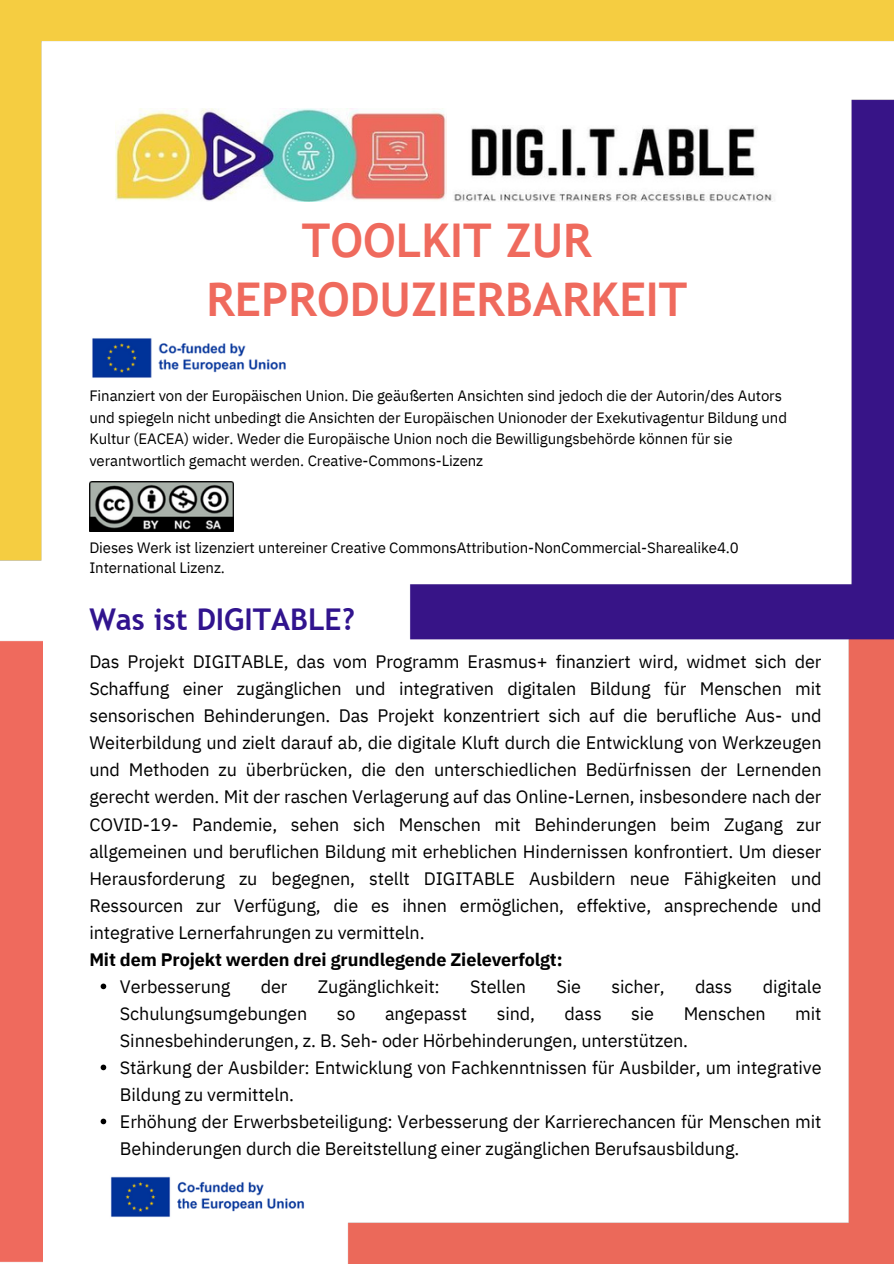
<style>
.page{position:relative;width:894px;height:1264px;background:#fff}
.page>*{position:absolute;margin:0;border:0;box-sizing:border-box;transform-origin:0 0}
.t1{font:700 46.5px/59.7px "Trebuchet MS";color:#ef6a5d;text-align:center}
.t2{font:700 30px "Trebuchet MS";color:#31148e}
.t3{font:18px/27px "IBM Plex Sans";letter-spacing:-.005em;color:#000}
.t4{font:15px/21.3px "IBM Plex Sans";letter-spacing:-.005em;color:#000}
.s1{font-weight:700}
</style>
<div class="page">
<img style="left:0;top:0;width:893px;height:1263px">
<img style="left:108px;top:1174px;width:204px;height:45px">
<img style="left:89px;top:335px;width:204px;height:45px">
<img style="left:89px;top:481px;width:144px;height:50px">
<div style="left:0;top:638px;width:43px;height:625px;background:#ef6a5d"></div>
<svg style="left:101px;top:983px;width:5px;height:6px"></svg>
<svg style="left:101px;top:1064px;width:5px;height:6px"></svg>
<svg style="left:101px;top:1118px;width:5px;height:6px"></svg>
<img style="left:115px;top:108px;width:331px;height:93px">
<img style="left:447px;top:125px;width:330px;height:76px">
<p class="t1" style="left:206px;top:210px;width:482px">TOOLKIT ZUR<br>REPRODUZIERBARKEIT</p>
<p class="t4" style="left:89px;top:385px;width:699px">Finanziert von der Europäischen Union. Die geäußerten Ansichten sind jedoch die der Autorin/des Autors und spiegeln nicht unbedingt die Ansichten der Europäischen Unionoder der Exekutivagentur Bildung und Kultur (EACEA) wider. Weder die Europäische Union noch die Bewilligungsbehörde können für sie verantwortlich gemacht werden. Creative-Commons-Lizenz</p>
<p class="t4" style="left:89px;top:537px;width:651px;line-height:20.2px">Dieses Werk ist lizenziert untereiner Creative CommonsAttribution-NonCommercial-Sharealike4.0<br>International Lizenz.</p>
<h2 class="t2" style="left:89px;top:602px;width:267px">Was ist DIGITABLE?</h2>
<p class="t3" style="left:89px;top:648px;width:733px">Das Projekt DIGITABLE, das vom Programm Erasmus+ finanziert wird, widmet sich der Schaffung einer zugänglichen und integrativen digitalen Bildung für Menschen mit sensorischen Behinderungen. Das Projekt konzentriert sich auf die berufliche Aus- und Weiterbildung und zielt darauf ab, die digitale Kluft durch die Entwicklung von Werkzeugen und Methoden zu überbrücken, die den unterschiedlichen Bedürfnissen der Lernenden gerecht werden. Mit der raschen Verlagerung auf das Online-Lernen, insbesondere nach der COVID-19- Pandemie, sehen sich Menschen mit Behinderungen beim Zugang zur allgemeinen und beruflichen Bildung mit erheblichen Hindernissen konfrontiert. Um dieser Herausforderung zu begegnen, stellt DIGITABLE Ausbildern neue Fähigkeiten und Ressourcen zur Verfügung, die es ihnen ermöglichen, effektive, ansprechende und integrative Lernerfahrungen zu vermitteln.<br><span class="s1">Mit dem Projekt werden drei grundlegende Zieleverfolgt:</span></p>
<p class="t3" style="left:120px;top:972px;width:112px">Verbesserung</p>
<p class="t3" style="left:261px;top:972px;width:28px">der</p>
<p class="t3" style="left:318px;top:972px;width:123px">Zugänglichkeit:</p>
<p class="t3" style="left:470px;top:972px;width:57px">Stellen</p>
<p class="t3" style="left:556px;top:972px;width:26px">Sie</p>
<p class="t3" style="left:611px;top:972px;width:55px">sicher,</p>
<p class="t3" style="left:695px;top:972px;width:39px">dass</p>
<p class="t3" style="left:762px;top:972px;width:60px">digitale</p>
<p class="t3" style="left:120px;top:999px;width:189px">Schulungsumgebungen</p>
<p class="t3" style="left:336px;top:999px;width:20px">so</p>
<p class="t3" style="left:385px;top:999px;width:84px">angepasst</p>
<p class="t3" style="left:496px;top:999px;width:40px">sind,</p>
<p class="t3" style="left:564px;top:999px;width:39px">dass</p>
<p class="t3" style="left:631px;top:999px;width:24px">sie</p>
<p class="t3" style="left:683px;top:999px;width:83px">Menschen</p>
<p class="t3" style="left:795px;top:999px;width:28px">mit</p>
<p class="t3" style="left:120px;top:1026px;width:569px">Sinnesbehinderungen, z. B. Seh- oder Hörbehinderungen, unterstützen.</p>
<p class="t3" style="left:120px;top:1053px;width:703px">Stärkung der Ausbilder: Entwicklung von Fachkenntnissen für Ausbilder, um integrative<br>Bildung zu vermitteln.</p>
<p class="t3" style="left:120px;top:1107px;width:703px">Erhöhung der Erwerbsbeteiligung: Verbesserung der Karrierechancen für Menschen mit<br>Behinderungen durch die Bereitstellung einer zugänglichen Berufsausbildung.</p>
</div>
